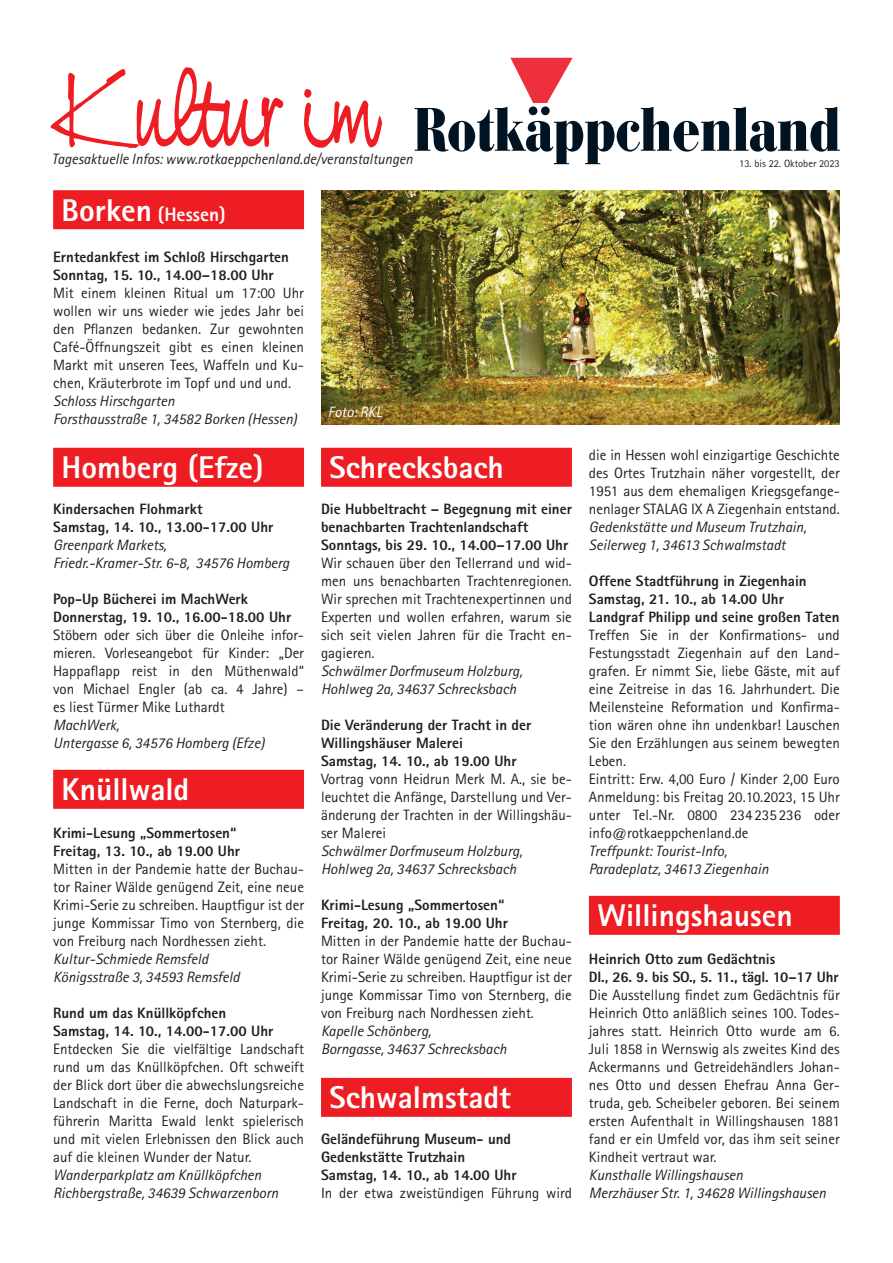
<style>
.page{position:relative;width:893px;height:1263px;background:#fff}
.page>*{position:absolute;margin:0;border:0;box-sizing:border-box;transform-origin:0 0}
.t1{font:107.4px "Nevison Cas D";color:#ee1d23}
.t2{font:800 31.5px "Rotis Sans Serif";color:#fff}
.t3{font:800 19.5px "Rotis Sans Serif";color:#fff}
.t4{font:15px/18px "Rotis Sans Serif";color:#231f20;text-align:justify}
.t5{font:800 15px/18px "Rotis Sans Serif";color:#231f20}
.t6{font:italic 15px/18px "Rotis Sans Serif";color:#231f20}
.t7{font:italic 15px "Rotis Sans Serif";color:#fff}
.t8{font:10.5px "Rotis Sans Serif";color:#231f20}
.s1{font-size:31.5px}
</style>
<div class="page">
<svg style="left:415px;top:58px;width:425px;height:106px"></svg>
<div style="left:53px;top:190px;width:251px;height:39px;background:#ee1d23"></div>
<div style="left:53px;top:448px;width:251px;height:39px;background:#ee1d23"></div>
<div style="left:53px;top:770px;width:251px;height:39px;background:#ee1d23"></div>
<div style="left:321px;top:448px;width:251px;height:39px;background:#ee1d23"></div>
<div style="left:321px;top:1078px;width:251px;height:39px;background:#ee1d23"></div>
<div style="left:589px;top:896px;width:251px;height:39px;background:#ee1d23"></div>
<img style="left:321px;top:190px;width:519px;height:234px">
<h1 class="t1" style="left:53px;top:44px;width:325px">Kultur im</h1>
<p class="t6" style="left:52px;top:150px;width:362px">Tagesaktuelle Infos: www.rotkaeppchenland.de/veranstaltungen</p>
<h3 class="t3" style="left:62px;top:202px;width:166px"><span class="s1">Borken</span> (Hessen)</h3>
<p class="t5" style="left:53px;top:248px;width:237px">Erntedankfest im Schloß Hirschgarten<br>Sonntag, 15. 10., 14.00–18.00 Uhr</p>
<p class="t4" style="left:53px;top:284px;width:252px">Mit einem kleinen Ritual um 17:00 Uhr wollen wir uns wieder wie jedes Jahr bei den Pflanzen bedanken. Zur gewohnten Café-Öffnungszeit gibt es einen kleinen Markt mit unseren Tees, Waffeln und Ku&shy;chen, Kräuterbrote im Topf und und und.</p>
<p class="t6" style="left:53px;top:392px;width:245px">Schloss Hirschgarten<br>Forsthausstraße 1, 34582 Borken (Hessen)</p>
<h2 class="t2" style="left:62px;top:447px;width:203px">Homberg (Efze)</h2>
<p class="t5" style="left:53px;top:500px;width:222px">Kindersachen Flohmarkt<br>Samstag, 14. 10., 13.00-17.00 Uhr</p>
<p class="t6" style="left:53px;top:536px;width:238px">Greenpark Markets,<br>Friedr.-Kramer-Str. 6-8, 34576 Homberg</p>
<p class="t5" style="left:53px;top:590px;width:240px">Pop-Up Bücherei im MachWerk<br>Donnerstag, 19. 10., 16.00-18.00 Uhr</p>
<p class="t4" style="left:53px;top:626px;width:252px">Stöbern oder sich über die Onleihe infor&shy;mieren. Vorleseangebot für Kinder: „Der Happaflapp reist in den Müthenwald“ von Michael Engler (ab ca. 4 Jahre) – es liest Türmer Mike Luthardt</p>
<p class="t6" style="left:53px;top:716px;width:213px">MachWerk,<br>Untergasse 6, 34576 Homberg (Efze)</p>
<h2 class="t2" style="left:62px;top:769px;width:129px">Knüllwald</h2>
<p class="t5" style="left:53px;top:824px;width:188px">Krimi-Lesung „Sommertosen“<br>Freitag, 13. 10., ab 19.00 Uhr</p>
<p class="t4" style="left:53px;top:860px;width:252px">Mitten in der Pandemie hatte der Buchau&shy;tor Rainer Wälde genügend Zeit, eine neue Krimi-Serie zu schreiben. Hauptfigur ist der junge Kommissar Timo von Sternberg, die von Freiburg nach Nordhessen zieht.</p>
<p class="t6" style="left:53px;top:950px;width:188px">Kultur-Schmiede Remsfeld<br>Königsstraße 3, 34593 Remsfeld</p>
<p class="t5" style="left:53px;top:1004px;width:222px">Rund um das Knüllköpfchen<br>Samstag, 14. 10., 14.00-17.00 Uhr</p>
<p class="t4" style="left:53px;top:1040px;width:252px">Entdecken Sie die vielfältige Landschaft rund um das Knüllköpfchen. Oft schweift der Blick dort über die abwechslungsreiche Landschaft in die Ferne, doch Naturpark&shy;führerin Maritta Ewald lenkt spielerisch und mit vielen Erlebnissen den Blick auch auf die kleinen Wunder der Natur.</p>
<p class="t6" style="left:53px;top:1166px;width:227px">Wanderparkplatz am Knüllköpfchen<br>Richbergstraße, 34639 Schwarzenborn</p>
<p class="t7" style="left:328px;top:403px;width:55px">Foto: RKL</p>
<h2 class="t2" style="left:330px;top:447px;width:176px">Schrecksbach</h2>
<p class="t5" style="left:321px;top:500px;width:252px">Die Hubbeltracht – Begegnung mit einer benachbarten Trachtenlandschaft<br>Sonntags, bis 29. 10., 14.00–17.00 Uhr</p>
<p class="t4" style="left:321px;top:554px;width:252px">Wir schauen über den Tellerrand und wid&shy;men uns benachbarten Trachtenregionen.<br>Wir sprechen mit Trachtenexpertinnen und Experten und wollen erfahren, warum sie sich seit vielen Jahren für die Tracht en&shy;gagieren.</p>
<p class="t6" style="left:321px;top:662px;width:203px">Schwälmer Dorfmuseum Holzburg,<br>Hohlweg 2a, 34637 Schrecksbach</p>
<p class="t5" style="left:321px;top:716px;width:212px">Die Veränderung der Tracht in der<br>Willingshäuser Malerei<br>Samstag, 14. 10., ab 19.00 Uhr</p>
<p class="t4" style="left:321px;top:770px;width:252px">Vortrag vonn Heidrun Merk M. A., sie be&shy;leuchtet die Anfänge, Darstellung und Ver&shy;änderung der Trachten in der Willingshäu&shy;ser Malerei</p>
<p class="t6" style="left:321px;top:842px;width:203px">Schwälmer Dorfmuseum Holzburg,<br>Hohlweg 2a, 34637 Schrecksbach</p>
<p class="t5" style="left:321px;top:896px;width:188px">Krimi-Lesung „Sommertosen“<br>Freitag, 20. 10., ab 19.00 Uhr</p>
<p class="t4" style="left:321px;top:932px;width:252px">Mitten in der Pandemie hatte der Buchau&shy;tor Rainer Wälde genügend Zeit, eine neue Krimi-Serie zu schreiben. Hauptfigur ist der junge Kommissar Timo von Sternberg, die von Freiburg nach Nordhessen zieht.</p>
<p class="t6" style="left:321px;top:1022px;width:187px">Kapelle Schönberg,<br>Borngasse, 34637 Schrecksbach</p>
<h2 class="t2" style="left:330px;top:1077px;width:183px">Schwalmstadt</h2>
<p class="t5" style="left:321px;top:1130px;width:197px">Geländeführung Museum- und<br>Gedenkstätte Trutzhain<br>Samstag, 14. 10., ab 14.00 Uhr</p>
<p class="t4" style="left:321px;top:1184px;width:252px">In der etwa zweistündigen Führung wird</p>
<p class="t8" style="left:739px;top:157px;width:102px">13. bis 22. Oktober 2023</p>
<p class="t4" style="left:589px;top:446px;width:252px">die in Hessen wohl einzigartige Geschichte des Ortes Trutzhain näher vorgestellt, der 1951 aus dem ehemaligen Kriegsgefange&shy;nenlager STALAG IX A Ziegenhain entstand.</p>
<p class="t6" style="left:589px;top:518px;width:219px">Gedenkstätte und Museum Trutzhain,<br>Seilerweg 1, 34613 Schwalmstadt</p>
<p class="t5" style="left:589px;top:572px;width:252px">Offene Stadtführung in Ziegenhain<br>Samstag, 21. 10., ab 14.00 Uhr<br>Landgraf Philipp und seine großen Taten</p>
<p class="t4" style="left:589px;top:626px;width:252px;text-align:left">Treffen Sie in der Konfirmations- und Festungsstadt Ziegenhain auf den Land&shy;grafen. Er nimmt Sie, liebe Gäste, mit auf eine Zeitreise in das 16. Jahrhundert. Die Meilensteine Reformation und Konfirma&shy;tion wären ohne ihn undenkbar! Lauschen Sie den Erzählungen aus seinem bewegten Leben.<br>Eintritt: Erw. 4,00 Euro / Kinder 2,00 Euro Anmeldung: bis Freitag 20.10.2023, 15 Uhr unter Tel.-Nr. 0800 234235236 oder info@rotkaeppchenland.de</p>
<p class="t6" style="left:589px;top:842px;width:181px">Treffpunkt: Tourist-Info,<br>Paradeplatz, 34613 Ziegenhain</p>
<h2 class="t2" style="left:597px;top:895px;width:197px">Willingshausen</h2>
<p class="t5" style="left:589px;top:950px;width:251px">Heinrich Otto zum Gedächtnis<br>DI., 26. 9. bis SO., 5. 11., tägl. 10–17 Uhr</p>
<p class="t4" style="left:589px;top:986px;width:252px">Die Ausstellung findet zum Gedächtnis für Heinrich Otto anläßlich seines 100. Todes&shy;jahres statt. Heinrich Otto wurde am 6.<br>Juli 1858 in Wernswig als zweites Kind des Ackermanns und Getreidehändlers Johan&shy;nes Otto und dessen Ehefrau Anna Ger&shy;truda, geb. Scheibeler geboren. Bei seinem ersten Aufenthalt in Willingshausen 1881 fand er ein Umfeld vor, das ihm seit seiner Kindheit vertraut war.</p>
<p class="t6" style="left:589px;top:1166px;width:239px">Kunsthalle Willingshausen<br>Merzhäuser Str. 1, 34628 Willingshausen</p>
</div>
